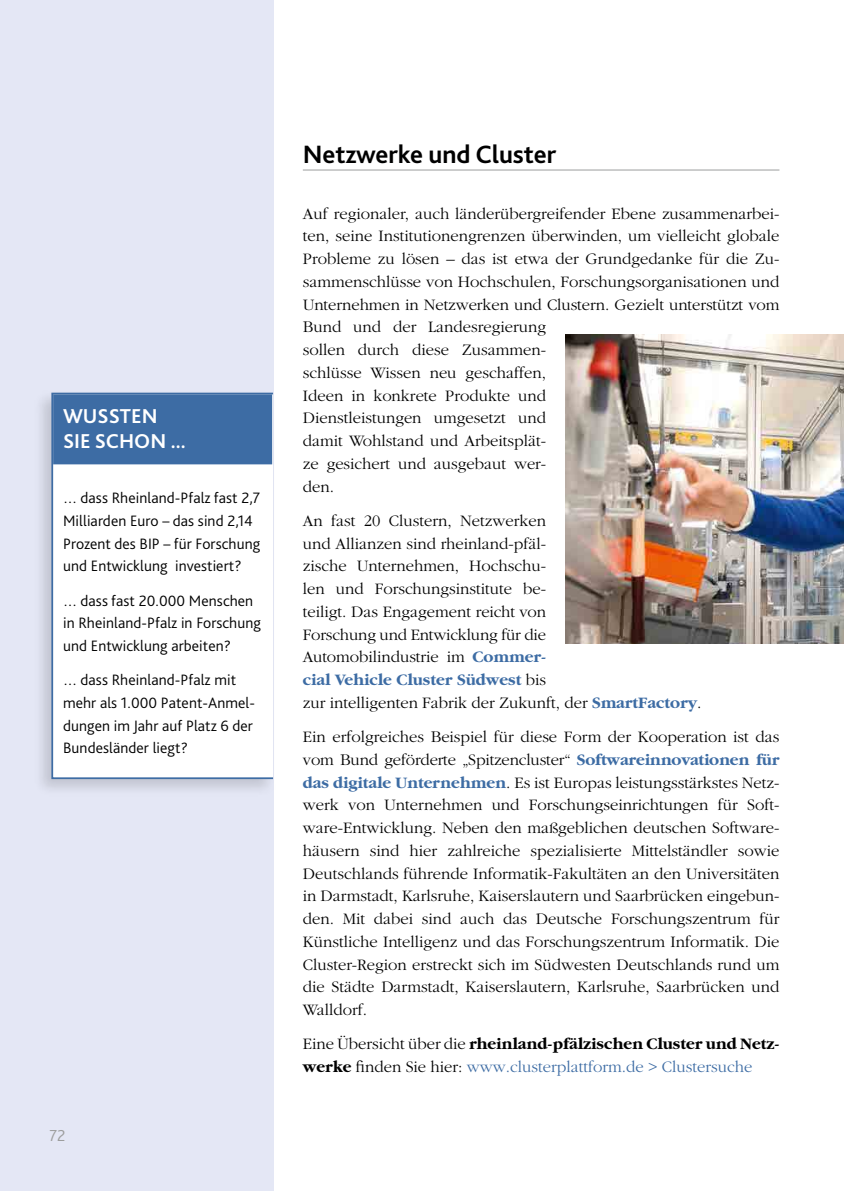
<style>
.page{position:relative;width:844px;height:1191px;background:#fff}
.page>*{position:absolute;margin:0;border:0;box-sizing:border-box;transform-origin:0 0}
.t1{font:700 26.25px "Bliss 2";letter-spacing:-.005em;color:#000}
.Wussten_Sie{font:700 21px/25.2px "Bliss 2";color:#fff}
.Flie_text{font:300 16.62px/22.8px "Garamond";color:#000}
.Flie_text-2{font:700 16.62px/22.8px "Garamond";color:#000}
.t2{font:300 16.62px "Bliss 2";color:#9c9d9d}
.Wussten_Sie_Text{font:300 15.75px/22.8px "Bliss 2";letter-spacing:.005em;color:#000}
.s1{font-weight:700;color:#3d6ca4}
.s2{font-weight:300}
.s3{font-weight:300;color:#3d6ca4}
</style>
<div class="page">
<div style="left:0;top:0;width:273px;height:1191px;background:#e4e7f5"></div>
<hr style="left:303px;top:170px;width:476px;height:1px;background:#9c9d9d">
<div style="left:34px;top:388px;width:243px;height:409px;background:#000;opacity:.15"></div>
<div style="left:52px;top:393px;width:221px;height:385px;background:#fff"></div>
<div style="left:53px;top:394px;width:219px;height:70px;background:#3d6ca4"></div>
<div style="left:51px;top:393px;width:223px;height:386px;border:2px solid #3d6ca4"></div>
<img style="left:566px;top:335px;width:277px;height:308px">
<p class="Wussten_Sie" style="left:63px;top:403px;width:124px">WUSSTEN<br>SIE SCHON ...</p>
<p class="Wussten_Sie_Text" style="left:63px;top:486px;width:199px">… dass Rheinland-Pfalz fast 2,7<br>Milliarden Euro – das sind 2,14<br>Prozent des BIP – für Forschung und Entwicklung investiert?</p>
<p class="Wussten_Sie_Text" style="left:63px;top:588px;width:199px">… dass fast 20.000 Menschen in Rheinland-Pfalz in Forschung und Entwicklung arbeiten?</p>
<p class="Wussten_Sie_Text" style="left:63px;top:668px;width:193px">… dass Rheinland-Pfalz mit mehr als 1.000 Patent-Anmel&shy;dungen im Jahr auf Platz 6 der<br>Bundesländer liegt?</p>
<p class="t2" style="left:50px;top:1125px;width:17px">72</p>
<h2 class="t1" style="left:303px;top:138px;width:255px">Netzwerke und Cluster</h2>
<p class="Flie_text" style="left:303px;top:202px;width:478px">Auf regionaler, auch länderübergreifender Ebene zusammenarbei&shy;ten, seine Institutionengrenzen überwinden, um vielleicht globale Probleme zu lösen – das ist etwa der Grundgedanke für die Zu&shy;sammenschlüsse von Hochschulen, Forschungsorganisationen und Unternehmen in Netzwerken und Clustern. Gezielt unterstützt vom Bund und der Landesregierung<br>sollen durch diese Zusammen-<br>schlüsse Wissen neu geschaffen,<br>Ideen in konkrete Produkte und<br>Dienstleistungen umgesetzt und<br>damit Wohlstand und Arbeitsplät-<br>ze gesichert und ausgebaut wer-<br>den.</p>
<p class="Flie_text" style="left:303px;top:509px;width:400px">An fast 20 Clustern, Netzwerken<br>und Allianzen sind rheinland-pfäl-<br>zische Unternehmen, Hochschu-<br>len und Forschungsinstitute be-<br>teiligt. Das Engagement reicht von<br>Forschung und Entwicklung für die<br>Automobilindustrie im <span class="s1">Commer-<br>cial Vehicle Cluster Südwest</span> bis<br>zur intelligenten Fabrik der Zukunft, der <span class="s1">SmartFactory</span>.</p>
<p class="Flie_text" style="left:303px;top:725px;width:478px;text-align:justify">Ein erfolgreiches Beispiel für diese Form der Kooperation ist das vom Bund geförderte „Spitzencluster“ <span class="s1">Softwareinnovationen für das digitale Unternehmen</span>. Es ist Europas leistungsstärkstes Netz&shy;werk von Unternehmen und Forschungseinrichtungen für Soft&shy;ware-Entwicklung. Neben den maßgeblichen deutschen Software&shy;häusern sind hier zahlreiche spezialisierte Mittelständler sowie Deutschlands führende Informatik-Fakultäten an den Universitäten in Darmstadt, Karlsruhe, Kaiserslautern und Saarbrücken eingebun&shy;den. Mit dabei sind auch das Deutsche Forschungszentrum für Künstliche Intelligenz und das Forschungszentrum Informatik. Die Cluster-Region erstreckt sich im Südwesten Deutschlands rund um die Städte Darmstadt, Kaiserslautern, Karlsruhe, Saarbrücken und Walldorf.</p>
<p class="Flie_text-2" style="left:303px;top:1032px;width:478px"><span class="s2">Eine Übersicht über die</span> rheinland-pfälzischen Cluster und Netz&shy;werke <span class="s2">finden Sie hier:</span> <span class="s3">www.clusterplattform.de &gt; Clustersuche</span></p>
</div>
